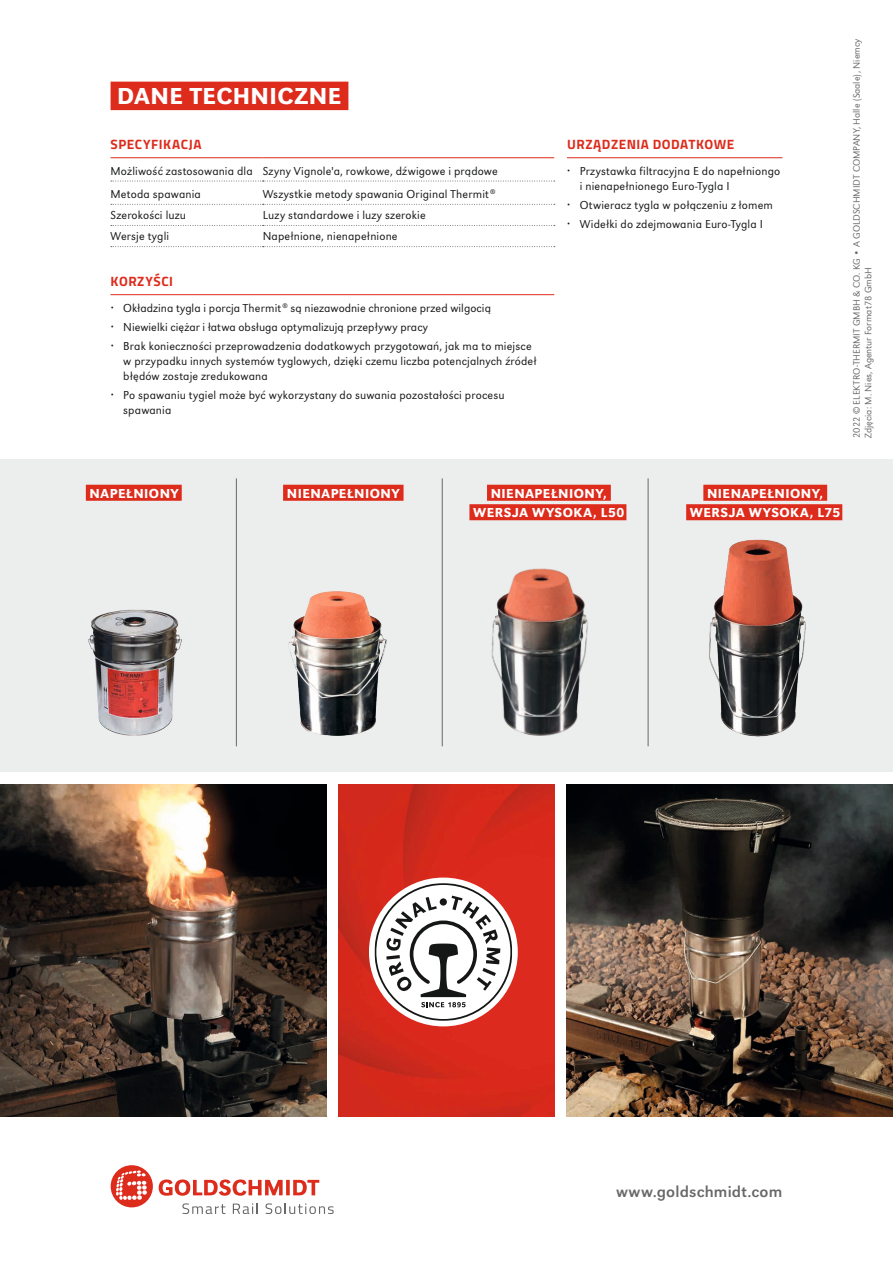
<style>
.page{position:relative;width:893px;height:1263px;background:#fff}
.page>*{position:absolute;margin:0;border:0;box-sizing:border-box;transform-origin:0 0}
.Headline_Marked_U_16{font:500 24px "URW Grotesk";letter-spacing:.02em;color:#fff}
.Domain{font:16.5px "URW Grotesk";letter-spacing:.01em;color:#686868}
.Headline_Marked_U_9{font:500 13.5px/19.5px "URW Grotesk";letter-spacing:.035em;color:#fff;text-align:center}
.Table_Headline_T_9_P{font:700 13.5px "Titillium Web";letter-spacing:.04em;color:#dd2b1c}
.Table_Copy_8_Pt_Blac{font:300 12px/15px "URW Grotesk";letter-spacing:.01em;color:#151616}
.Copyright{font:300 9.75px/11.7px "URW Grotesk";color:#686868}
</style>
<div class="page">
<div style="left:0;top:459px;width:893px;height:312px;background:#eceded"></div>
<div style="left:703px;top:485px;width:124px;height:16px;background:#dd2b1c"></div>
<div style="left:686px;top:504px;width:156px;height:16px;background:#dd2b1c"></div>
<div style="left:86px;top:485px;width:96px;height:16px;background:#dd2b1c"></div>
<img style="left:689px;top:520px;width:139px;height:217px">
<div style="left:283px;top:485px;width:121px;height:16px;background:#dd2b1c"></div>
<div style="left:487px;top:485px;width:124px;height:16px;background:#dd2b1c"></div>
<div style="left:469px;top:504px;width:157px;height:16px;background:#dd2b1c"></div>
<img style="left:491px;top:568px;width:97px;height:168px">
<img style="left:88px;top:609px;width:94px;height:127px">
<img style="left:288px;top:591px;width:99px;height:145px">
<div style="left:111px;top:82px;width:237px;height:28px;background:#dd2b1c"></div>
<hr style="left:111px;top:157px;width:152px;height:1px;background:#dd2b1c">
<hr style="left:263px;top:157px;width:291px;height:1px;background:#dd2b1c">
<svg style="left:111px;top:204px;width:444px;height:1px"></svg>
<svg style="left:111px;top:225px;width:444px;height:1px"></svg>
<svg style="left:111px;top:246px;width:444px;height:1px"></svg>
<svg style="left:111px;top:181px;width:444px;height:1px"></svg>
<hr style="left:567px;top:157px;width:215px;height:1px;background:#dd2b1c">
<hr style="left:111px;top:294px;width:443px;height:1px;background:#dd2b1c">
<hr style="left:648px;top:478px;width:1px;height:268px;background:#686868">
<hr style="left:442px;top:478px;width:1px;height:268px;background:#686868">
<hr style="left:236px;top:478px;width:1px;height:268px;background:#686868">
<img style="left:0;top:784px;width:326px;height:332px">
<img style="left:339px;top:784px;width:215px;height:332px">
<img style="left:567px;top:784px;width:326px;height:332px">
<div style="left:369px;top:877px;width:149px;height:149px;background:#fff;border-radius:50%"></div>
<svg style="left:374px;top:883px;width:138px;height:138px"></svg>
<div style="left:440px;top:898px;width:7px;height:7px;background:#151616;border-radius:50%"></div>
<svg style="left:159px;top:1179px;width:160px;height:17px"></svg>
<svg style="left:111px;top:1165px;width:42px;height:42px"></svg>
<svg style="left:182px;top:1203px;width:44px;height:11px"></svg>
<svg style="left:233px;top:1203px;width:25px;height:11px"></svg>
<svg style="left:266px;top:1203px;width:68px;height:11px"></svg>
<p class="Headline_Marked_U_16" style="left:117px;top:82px;width:226px">DANE TECHNICZNE</p>
<p class="Table_Headline_T_9_P" style="left:111px;top:134px;width:92px">SPECYFIKACJA</p>
<p class="Table_Copy_8_Pt_Blac" style="left:111px;top:163px;width:144px">Możliwość zastosowania dla</p>
<p class="Table_Copy_8_Pt_Blac" style="left:263px;top:163px;width:237px">Szyny Vignole'a, rowkowe, dźwigowe i prądowe</p>
<p class="Table_Copy_8_Pt_Blac" style="left:111px;top:187px;width:92px">Metoda spawania</p>
<p class="Table_Copy_8_Pt_Blac" style="left:263px;top:187px;width:234px">Wszystkie metody spawania Original Thermit <sup>®</sup></p>
<p class="Table_Copy_8_Pt_Blac" style="left:111px;top:208px;width:77px">Szerokości luzu</p>
<p class="Table_Copy_8_Pt_Blac" style="left:263px;top:208px;width:164px">Luzy standardowe i luzy szerokie</p>
<p class="Table_Copy_8_Pt_Blac" style="left:111px;top:229px;width:60px">Wersje tygli</p>
<p class="Table_Copy_8_Pt_Blac" style="left:263px;top:229px;width:136px">Napełnione, nienapełnione</p>
<p class="Table_Headline_T_9_P" style="left:111px;top:271px;width:64px">KORZYŚCI</p>
<p class="Table_Copy_8_Pt_Blac" style="left:123px;top:300px;width:369px">Okładzina tygla i porcja Thermit <sup>®</sup> są niezawodnie chronione przed wilgocią</p>
<p class="Table_Copy_8_Pt_Blac" style="left:123px;top:319px;width:306px">Niewielki ciężar i łatwa obsługa optymalizują przepływy pracy</p>
<p class="Table_Copy_8_Pt_Blac" style="left:123px;top:339px;width:415px">Brak konieczności przeprowadzenia dodatkowych przygotowań, jak ma to miejsce w przypadku innych systemów tyglowych, dzięki czemu liczba potencjalnych źródeł błędów zostaje zredukowana</p>
<p class="Table_Copy_8_Pt_Blac" style="left:123px;top:388px;width:383px">Po spawaniu tygiel może być wykorzystany do suwania pozostałości procesu spawania</p>
<p class="Table_Headline_T_9_P" style="left:567px;top:134px;width:169px">URZĄDZENIA DODATKOWE</p>
<p class="Table_Copy_8_Pt_Blac" style="left:580px;top:163px;width:202px">Przystawka filtracyjna E do napełniongo i nienapełnionego Euro-Tygla I</p>
<p class="Table_Copy_8_Pt_Blac" style="left:580px;top:197px;width:195px">Otwieracz tygla w połączeniu z łomem</p>
<p class="Table_Copy_8_Pt_Blac" style="left:580px;top:217px;width:185px">Widełki do zdejmowania Euro-Tygla I</p>
<p class="Copyright" style="left:851px;top:438px;width:401px;rotate:-90deg">2022 © ELEKTRO-THERMIT GMBH &amp; CO. KG • A GOLDSCHMIDT COMPANY, Halle (Saale), Niemcy<br>Zdjęcia: M. Nies, Agentur Format78 GmbH</p>
<p class="Headline_Marked_U_9" style="left:90px;top:483px;width:91px">NAPEŁNIONY</p>
<p class="Headline_Marked_U_9" style="left:287px;top:483px;width:114px">NIENAPEŁNIONY</p>
<p class="Headline_Marked_U_9" style="left:473px;top:483px;width:153px">NIENAPEŁNIONY,<br>WERSJA WYSOKA, L50</p>
<p class="Headline_Marked_U_9" style="left:690px;top:483px;width:152px">NIENAPEŁNIONY,<br>WERSJA WYSOKA, L75</p>
<p class="Domain" style="left:616px;top:1182px;width:168px">www.goldschmidt.com</p>
</div>
